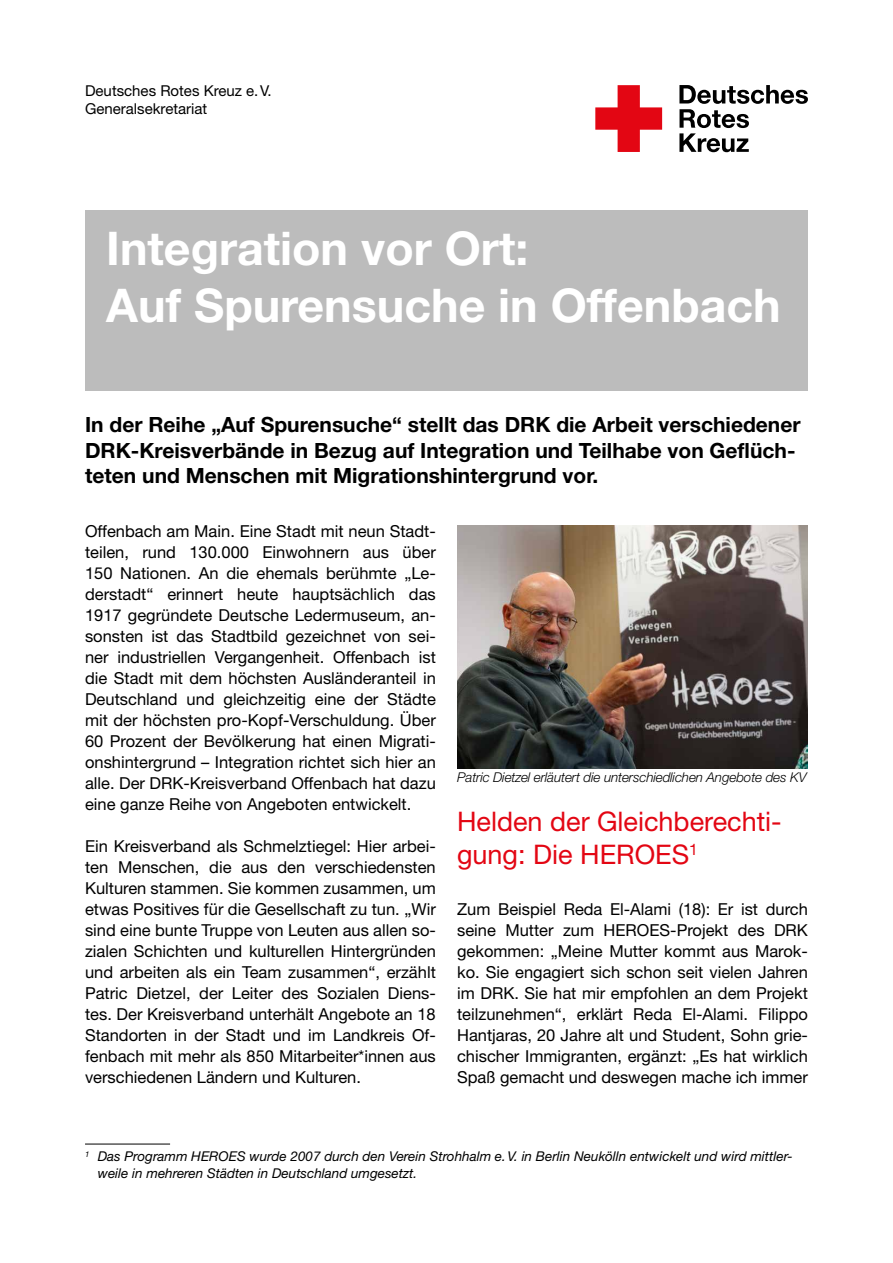
<style>
.page{position:relative;width:893px;height:1263px;background:#fff}
.page>*{position:absolute;margin:0;border:0;box-sizing:border-box;transform-origin:0 0}
.t1{font:700 46.5px/57px "Helvetica Neue LT Pro";color:#fff}
.t2{font:27px/33px "Helvetica Neue LT Pro";color:#e30613}
.t3{font:700 21px/25.5px "Helvetica Neue LT Pro";color:#000}
.t4{font:16.5px/21px "Helvetica Neue LT Pro";color:#000;text-align:justify}
.t5{font:15px/18px "Helvetica Neue LT Pro";color:#000}
.t6{font:italic 13.5px/16.5px "Helvetica Neue LT Pro";color:#000}
.t7{font:italic 300 13.5px "Helvetica Neue LT Pro";letter-spacing:-.01em;color:#000}
</style>
<div class="page">
<div style="left:85px;top:210px;width:723px;height:181px;background:#bcbcbc"></div>
<svg style="left:595px;top:85px;width:67px;height:67px"></svg>
<svg style="left:679px;top:85px;width:129px;height:67px"></svg>
<hr style="left:85px;top:1144px;width:85px;height:1px;background:#000">
<img style="left:457px;top:525px;width:351px;height:243px">
<p class="t5" style="left:85px;top:81px;width:188px">Deutsches Rotes Kreuz e.V.<br>Generalsekretariat</p>
<h1 class="t1" style="left:106px;top:219px;width:676px">Integration vor Ort:<br>Auf Spurensuche in Offenbach</h1>
<p class="t3" style="left:85px;top:411px;width:717px">In der Reihe „Auf Spurensuche“ stellt das DRK die Arbeit verschiedener<br>DRK-Kreisverbände in Bezug auf Integration und Teilhabe von Geflüch&shy;teten und Menschen mit Migrationshintergrund vor.</p>
<p class="t4" style="left:85px;top:520px;width:352px">Offenbach am Main. Eine Stadt mit neun Stadt&shy;teilen, rund 130.000 Einwohnern aus über 150 Nationen. An die ehemals berühmte „Le&shy;derstadt“ erinnert heute hauptsächlich das 1917 gegründete Deutsche Ledermuseum, an&shy;sonsten ist das Stadtbild gezeichnet von sei&shy;ner industriellen Vergangenheit. Offenbach ist die Stadt mit dem höchsten Ausländeranteil in Deutschland und gleichzeitig eine der Städte mit der höchsten pro-Kopf-Verschuldung. Über 60 Prozent der Bevölkerung hat einen Migrati&shy;onshintergrund – Integration richtet sich hier an alle. Der DRK-Kreisverband Offenbach hat dazu eine ganze Reihe von Angeboten entwickelt.</p>
<p class="t4" style="left:85px;top:835px;width:352px">Ein Kreisverband als Schmelztiegel: Hier arbei&shy;ten Menschen, die aus den verschiedensten Kulturen stammen. Sie kommen zusammen, um etwas Positives für die Gesellschaft zu tun. „Wir sind eine bunte Truppe von Leuten aus allen so&shy;zialen Schichten und kulturellen Hintergründen und arbeiten als ein Team zusammen“, erzählt Patric Dietzel, der Leiter des Sozialen Diens&shy;tes. Der Kreisverband unterhält Angebote an 18<br>Standorten in der Stadt und im Landkreis Of&shy;fenbach mit mehr als 850 Mitarbeiter*innen aus verschiedenen Ländern und Kulturen.</p>
<p class="t7" style="left:457px;top:769px;width:351px">Patric Dietzel erläutert die unterschiedlichen Angebote des KV</p>
<h2 class="t2" style="left:457px;top:804px;width:326px">Helden der Gleichberechti&shy;gung: Die HEROES<sup>1</sup></h2>
<p class="t4" style="left:457px;top:898px;width:352px">Zum Beispiel Reda El-Alami (18): Er ist durch seine Mutter zum HEROES-Projekt des DRK gekommen: „Meine Mutter kommt aus Marok&shy;ko. Sie engagiert sich schon seit vielen Jahren im DRK. Sie hat mir empfohlen an dem Projekt teilzunehmen“, erklärt Reda El-Alami. Filippo Hantjaras, 20 Jahre alt und Student, Sohn grie&shy;chischer Immigranten, ergänzt: „Es hat wirklich Spaß gemacht und deswegen mache ich immer</p>
<p class="t6" style="left:98px;top:1148px;width:696px;text-indent:-13px"><sup>1</sup> Das Programm HEROES wurde 2007 durch den Verein Strohhalm e.V. in Berlin Neukölln entwickelt und wird mittler&shy;weile in mehreren Städten in Deutschland umgesetzt.</p>
</div>
